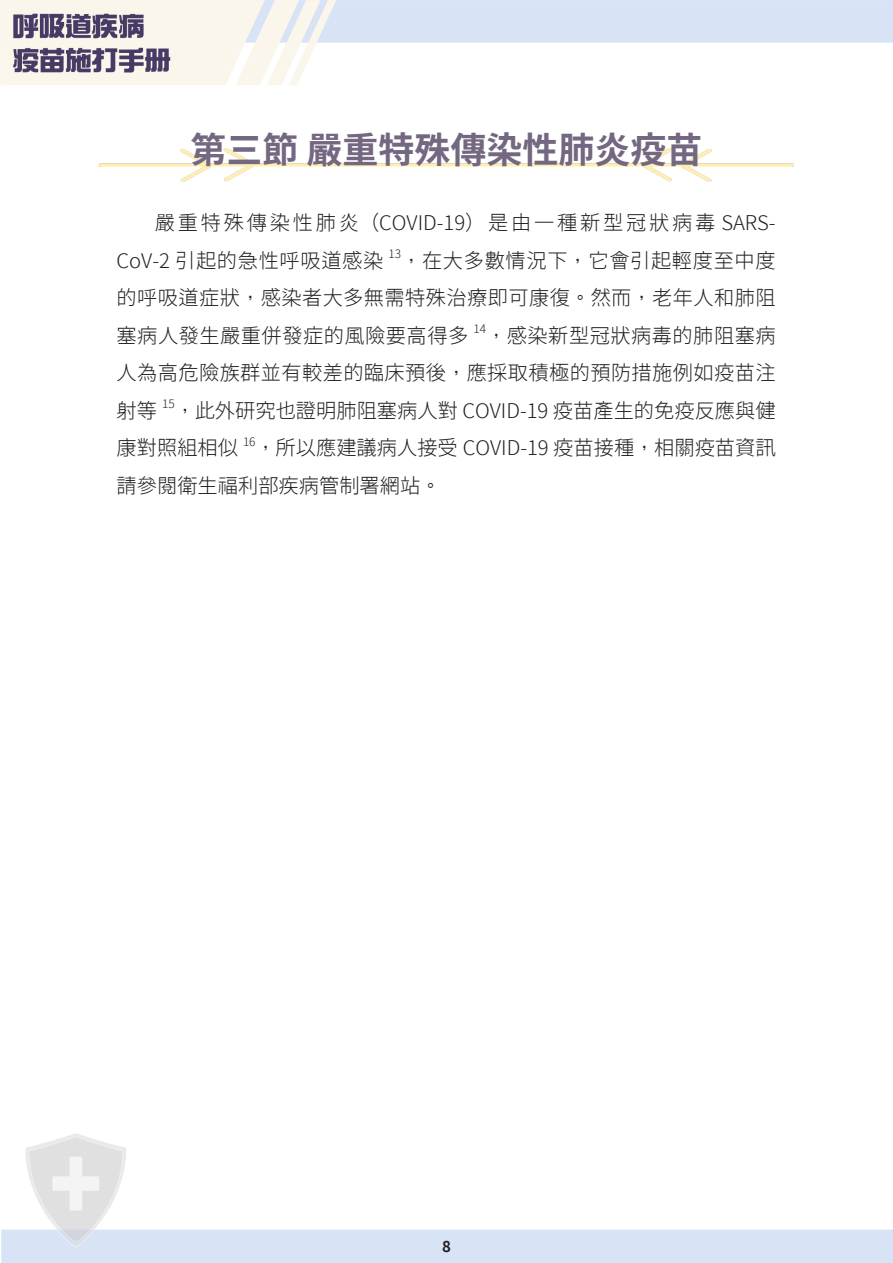
<style>
.page{position:relative;width:893px;height:1263px;background:#fff}
.page>*{position:absolute;margin:0;border:0;box-sizing:border-box;transform-origin:0 0}
.大標{font:700 36px "Taipei Sans TC Beta";color:#746781}
.內文{font:300 20.25px/37.5px "Taipei Sans TC Beta";letter-spacing:.02em;color:#231f20;text-align:justify}
.內文-2{font:300 20.25px/37.5px "Taipei Sans TC Beta";color:#231f20}
.t1{font:700 15px "Taipei Sans TC Beta";color:#231f20}
.內文-3{font:300 11.85px "Taipei Sans TC Beta";color:#231f20}
</style>
<div class="page">
<img style="left:0;top:0;width:893px;height:1263px">
<img style="left:99px;top:149px;width:695px;height:32px">
<p class="大標" style="left:190px;top:129px;width:514px">第三節嚴重特殊傳染性肺炎疫苗</p>
<p class="內文" style="left:117px;top:205px;width:661px;text-indent:38px">嚴重特殊傳染性肺炎（COVID-19）是由一種新型冠狀病毒 SARS-<br>CoV-2 引起的急性呼吸道感染</p>
<p class="內文-3" style="left:389px;top:247px;width:14px">13</p>
<p class="內文" style="left:117px;top:242px;width:661px;text-indent:285px">，在大多數情況下，它會引起輕度至中度的呼吸道症狀，感染者大多無需特殊治療即可康復。然而，老年人和肺阻塞病人發生嚴重併發症的風險要高得多</p>
<p class="內文-3" style="left:473px;top:322px;width:14px">14</p>
<p class="內文" style="left:117px;top:317px;width:661px;text-indent:369px">，感染新型冠狀病毒的肺阻塞病人為高危險族群並有較差的臨床預後，應採取積極的預防措施例如疫苗注射等</p>
<p class="內文-3" style="left:162px;top:397px;width:14px">15</p>
<p class="內文-2" style="left:117px;top:392px;width:661px;text-indent:58px">，此外研究也證明肺阻塞病人對 COVID-19 疫苗產生的免疫反應與健康對照組相似</p>
<p class="內文-3" style="left:243px;top:434px;width:14px">16</p>
<p class="內文-2" style="left:117px;top:430px;width:661px;text-indent:139px">，所以應建議病人接受 COVID-19 疫苗接種，相關疫苗資訊請參閱衛生福利部疾病管制署網站。</p>
<p class="t1" style="left:442px;top:1238px;width:10px">8</p>
</div>
